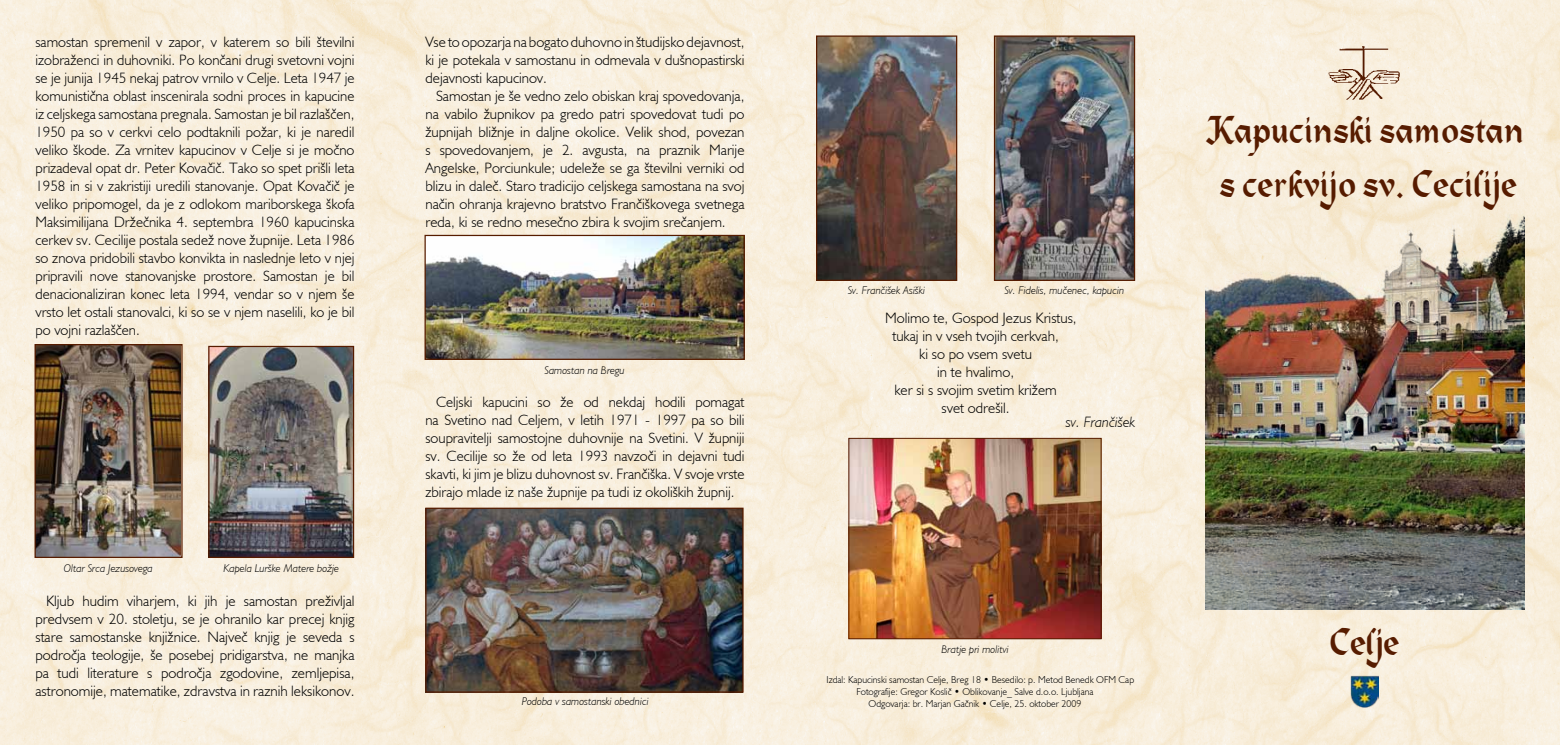
<style>
.page{position:relative;width:1560px;height:745px;background:#fff}
.page>*{position:absolute;margin:0;border:0;box-sizing:border-box;transform-origin:0 0}
.t1{font:41.25px/53.8px "Civic";letter-spacing:.01em;color:#571c00;text-align:center}
.t2{font:300 15px/18px "Humanist 521 Senk";color:#000;text-align:justify}
.t3{font:italic 300 15px "Humanist 521 Senk";color:#000}
.t4{font:italic 300 11.25px "Humanist 521 Senk";color:#000}
.t5{font:300 10px "Humanist 521 Senk";color:#000}
</style>
<div class="page">
<img style="left:0;top:0;width:1559px;height:744px">
<img style="left:210px;top:347px;width:142px;height:208px">
<div style="left:208px;top:345px;width:146px;height:212px;border:1px solid #571c00"></div>
<img style="left:850px;top:439px;width:249px;height:197px">
<div style="left:848px;top:437px;width:253px;height:201px;border:1px solid #571c00"></div>
<img style="left:1205px;top:171px;width:319px;height:437px">
<img style="left:36px;top:346px;width:144px;height:209px">
<div style="left:34px;top:344px;width:148px;height:213px;border:1px solid #571c00"></div>
<img style="left:426px;top:237px;width:316px;height:120px">
<div style="left:424px;top:235px;width:320px;height:124px;border:1px solid #571c00"></div>
<img style="left:427px;top:509px;width:314px;height:181px">
<div style="left:425px;top:507px;width:318px;height:185px;border:1px solid #571c00"></div>
<img style="left:995px;top:37px;width:137px;height:242px">
<div style="left:993px;top:35px;width:141px;height:246px;border:1px solid #571c00"></div>
<img style="left:818px;top:37px;width:137px;height:242px">
<div style="left:816px;top:35px;width:141px;height:246px;border:1px solid #571c00"></div>
<img style="left:1326px;top:43px;width:76px;height:58px">
<img style="left:1349px;top:675px;width:28px;height:32px">
<p class="t2" style="left:35px;top:32px;width:320px">samostan spremenil v zapor, v katerem so bili številni izobraženci in duhovniki. Po končani drugi svetovni vojni se je junija 1945 nekaj patrov vrnilo v Celje. Leta 1947 je komunistična oblast inscenirala sodni proces in kapucine iz celjskega samostana pregnala. Samostan je bil razlaščen, 1950 pa so v cerkvi celo podtaknili požar, ki je naredil veliko škode. Za vrnitev kapucinov v Celje si je močno prizadeval opat dr. Peter Kovačič. Tako so spet prišli leta 1958 in si v zakristiji uredili stanovanje. Opat Kovačič je veliko pripomogel, da je z odlokom mariborskega škofa Maksimilijana Držečnika 4. septembra 1960 kapucinska cerkev sv. Cecilije postala sedež nove župnije. Leta 1986 so znova pridobili stavbo konvikta in naslednje leto v njej pripravili nove stanovanjske prostore. Samostan je bil denacionaliziran konec leta 1994, vendar so v njem še vrsto let ostali stanovalci, ki so se v njem naselili, ko je bil po vojni razlaščen.</p>
<p class="t4" style="left:64px;top:560px;width:90px">Oltar Srca Jezusovega</p>
<p class="t4" style="left:223px;top:560px;width:117px">Kapela Lurške Matere božje</p>
<p class="t2" style="left:35px;top:590px;width:320px;text-indent:11px">Kljub hudim viharjem, ki jih je samostan preživljal predvsem v 20. stoletju, se je ohranilo kar precej knjig stare samostanske knjižnice. Največ knjig je seveda s področja teologije, še posebej pridigarstva, ne manjka pa tudi literature s področja zgodovine, zemljepisa, astronomije, matematike, zdravstva in raznih leksikonov.</p>
<p class="t2" style="left:425px;top:32px;width:320px">Vse to opozarja na bogato duhovno in študijsko dejavnost, ki je potekala v samostanu in odmevala v dušnopastirski dejavnosti kapucinov.</p>
<p class="t2" style="left:425px;top:86px;width:320px;text-indent:11px">Samostan je še vedno zelo obiskan kraj spovedovanja, na vabilo župnikov pa gredo patri spovedovat tudi po župnijah bližnje in daljne okolice. Velik shod, povezan s spovedovanjem, je 2. avgusta, na praznik Marije Angelske, Porciunkule; udeleže se ga številni verniki od blizu in daleč. Staro tradicijo celjskega samostana na svoj način ohranja krajevno bratstvo Frančiškovega svetnega reda, ki se redno mesečno zbira k svojim srečanjem.</p>
<p class="t4" style="left:544px;top:363px;width:82px">Samostan na Bregu</p>
<p class="t2" style="left:425px;top:392px;width:320px;text-indent:11px">Celjski kapucini so že od nekdaj hodili pomagat na Svetino nad Celjem, v letih 1971 - 1997 pa so bili soupravitelji samostojne duhovnije na Svetini. V župniji sv. Cecilije so že od leta 1993 navzoči in dejavni tudi skavti, ki jim je blizu duhovnost sv. Frančiška. V svoje vrste zbirajo mlade iz naše župnije pa tudi iz okoliških župnij.</p>
<p class="t4" style="left:521px;top:693px;width:128px">Podoba v samostanski obednici</p>
<p class="t4" style="left:847px;top:283px;width:79px">Sv. Frančišek Asiški</p>
<p class="t4" style="left:1004px;top:283px;width:121px">Sv. Fidelis, mučenec, kapucin</p>
<p class="t2" style="left:885px;top:308px;width:193px">Molimo te, Gospod Jezus Kristus,</p>
<p class="t2" style="left:892px;top:326px;width:168px">tukaj in v vseh tvojih cerkvah,</p>
<p class="t2" style="left:919px;top:344px;width:114px">ki so po vsem svetu</p>
<p class="t2" style="left:936px;top:362px;width:79px">in te hvalimo,</p>
<p class="t2" style="left:894px;top:380px;width:164px">ker si s svojim svetim križem</p>
<p class="t2" style="left:941px;top:398px;width:70px">svet odrešil.</p>
<p class="t3" style="left:1065px;top:412px;width:71px">sv. Frančišek</p>
<h1 class="t1" style="left:1205px;top:105px;width:320px">Kapucinski samostan s cerkvijo sv. Cecilije</h1>
<p class="t4" style="left:941px;top:641px;width:69px">Bratje pri molitvi</p>
<p class="t5" style="left:826px;top:673px;width:309px">Izdal: Kapucinski samostan Celje, Breg 18 • Besedilo: p. Metod Benedk OFM Cap</p>
<p class="t5" style="left:856px;top:685px;width:238px">Fotografije: Gregor Koslič • Oblikovanje_ Salve d.o.o. Ljubljana</p>
<p class="t5" style="left:868px;top:697px;width:214px">Odgovarja: br. Marjan Gačnik • Celje, 25. oktober 2009</p>
<h1 class="t1" style="left:1329px;top:616px;width:71px">Celje</h1>
</div>
